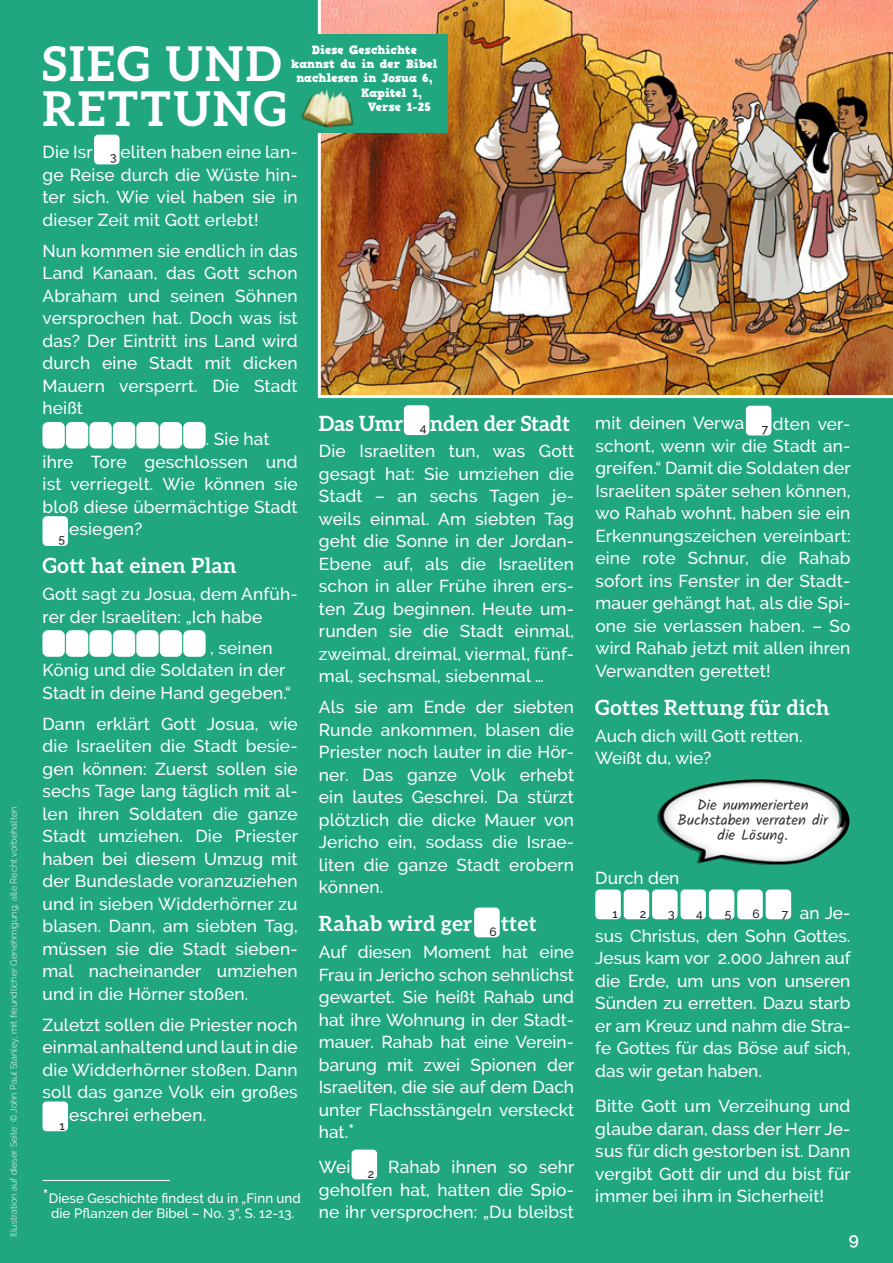
<style>
.page{position:relative;width:893px;height:1263px;background:#21a780}
.page>*{position:absolute;margin:0;border:0;box-sizing:border-box;transform-origin:0 0}
.t1{font:700 48px/45px "Aleo";letter-spacing:.05em;color:#fff}
.t2{font:700 21px "Aleo";letter-spacing:.02em;color:#fff}
.t3{font:700 21px "Aleo";color:#fff}
.t4{font:500 17.25px/22.5px "Raleway";letter-spacing:.01em;color:#fff;text-align:justify}
.t5{font:600 17.25px "Raleway";color:#fff}
.t6{font:14.85px/14.9px "Kalam";color:#363536;text-align:center}
.t7{font:500 13.5px/15px "Raleway";letter-spacing:.01em;color:#fff;text-align:center}
.t8{font:12px "HVD Comic Serif Pro";letter-spacing:.01em;color:#fff}
.t9{font:12px "HVD Comic Serif Pro";letter-spacing:-.015em;color:#fff}
.t10{font:500 12px "Raleway";color:#231f20}
.t11{font:300 9px "Raleway";letter-spacing:.01em;color:#fff}
.s1{font-size:19.5px}
.s2{font-family:"Raleway";font-weight:500;font-size:12px;color:#231f20}
.s3{font-size:12px;color:#231f20}
</style>
<div class="page">
<div style="left:94px;top:135px;width:26px;height:29px;background:#fff;border-radius:4px"></div>
<div style="left:43px;top:422px;width:21px;height:26px;background:#fff;border-radius:5px"></div>
<div style="left:43px;top:422px;width:22px;height:26px;border:1px solid #fff;border-radius:5px"></div>
<div style="left:66px;top:422px;width:22px;height:26px;background:#fff;border-radius:5px"></div>
<div style="left:66px;top:422px;width:22px;height:26px;border:1px solid #fff;border-radius:5px"></div>
<div style="left:90px;top:422px;width:21px;height:26px;background:#fff;border-radius:5px"></div>
<div style="left:89px;top:422px;width:23px;height:26px;border:1px solid #fff;border-radius:5px"></div>
<div style="left:113px;top:422px;width:22px;height:26px;background:#fff;border-radius:5px"></div>
<div style="left:113px;top:422px;width:22px;height:26px;border:1px solid #fff;border-radius:5px"></div>
<div style="left:137px;top:422px;width:21px;height:26px;background:#fff;border-radius:5px"></div>
<div style="left:136px;top:422px;width:23px;height:26px;border:1px solid #fff;border-radius:5px"></div>
<div style="left:160px;top:422px;width:22px;height:26px;background:#fff;border-radius:5px"></div>
<div style="left:160px;top:422px;width:22px;height:26px;border:1px solid #fff;border-radius:5px"></div>
<div style="left:184px;top:422px;width:21px;height:26px;background:#fff;border-radius:5px"></div>
<div style="left:183px;top:422px;width:23px;height:26px;border:1px solid #fff;border-radius:5px"></div>
<div style="left:43px;top:516px;width:25px;height:30px;background:#fff;border-radius:4px"></div>
<div style="left:43px;top:631px;width:21px;height:25px;background:#fff;border-radius:5px"></div>
<div style="left:43px;top:630px;width:22px;height:27px;border:1px solid #fff;border-radius:5px"></div>
<div style="left:66px;top:631px;width:22px;height:25px;background:#fff;border-radius:5px"></div>
<div style="left:66px;top:630px;width:22px;height:27px;border:1px solid #fff;border-radius:5px"></div>
<div style="left:90px;top:631px;width:21px;height:25px;background:#fff;border-radius:5px"></div>
<div style="left:89px;top:630px;width:23px;height:27px;border:1px solid #fff;border-radius:5px"></div>
<div style="left:113px;top:631px;width:22px;height:25px;background:#fff;border-radius:5px"></div>
<div style="left:113px;top:630px;width:22px;height:27px;border:1px solid #fff;border-radius:5px"></div>
<div style="left:137px;top:631px;width:21px;height:25px;background:#fff;border-radius:5px"></div>
<div style="left:136px;top:630px;width:23px;height:27px;border:1px solid #fff;border-radius:5px"></div>
<div style="left:160px;top:631px;width:22px;height:25px;background:#fff;border-radius:5px"></div>
<div style="left:160px;top:630px;width:22px;height:27px;border:1px solid #fff;border-radius:5px"></div>
<div style="left:184px;top:631px;width:21px;height:25px;background:#fff;border-radius:5px"></div>
<div style="left:183px;top:630px;width:23px;height:27px;border:1px solid #fff;border-radius:5px"></div>
<div style="left:43px;top:1101px;width:25px;height:30px;background:#fff;border-radius:4px"></div>
<img style="left:318px;top:0;width:575px;height:398px">
<div style="left:404px;top:405px;width:25px;height:30px;background:#fff;border-radius:4px"></div>
<div style="left:474px;top:907px;width:26px;height:30px;background:#fff;border-radius:4px"></div>
<div style="left:352px;top:1149px;width:25px;height:30px;background:#fff;border-radius:4px"></div>
<div style="left:746px;top:406px;width:25px;height:29px;background:#fff;border-radius:4px"></div>
<div style="left:595px;top:889px;width:26px;height:30px;background:#fff;border-radius:4px"></div>
<div style="left:624px;top:889px;width:25px;height:30px;background:#fff;border-radius:4px"></div>
<div style="left:652px;top:889px;width:26px;height:30px;background:#fff;border-radius:4px"></div>
<div style="left:680px;top:889px;width:26px;height:30px;background:#fff;border-radius:4px"></div>
<div style="left:709px;top:889px;width:25px;height:30px;background:#fff;border-radius:4px"></div>
<div style="left:737px;top:889px;width:26px;height:30px;background:#fff;border-radius:4px"></div>
<div style="left:766px;top:889px;width:25px;height:30px;background:#fff;border-radius:4px"></div>
<hr style="left:43px;top:1180px;width:127px;height:1px;background:#fff">
<div style="left:303px;top:34px;width:144px;height:99px;background:#21a780"></div>
<img style="left:301px;top:89px;width:53px;height:39px">
<img style="left:657px;top:808px;width:142px;height:56px">
<img style="left:660px;top:779px;width:189px;height:84px">
<p class="t11" style="left:9px;top:1237px;width:431px;rotate:-90deg">Illustration auf dieser Seite: © John Paul Stanley, mit freundlicher Genehmigung, alle Recht vorbehalten</p>
<p class="t8" style="left:312px;top:41px;width:107px">Diese Geschichte</p>
<p class="t8" style="left:291px;top:56px;width:148px">kannst du in der Bibel</p>
<p class="t8" style="left:296px;top:70px;width:138px">nachlesen in Josua 6,</p>
<p class="t9" style="left:361px;top:85px;width:62px">Kapitel 1,</p>
<p class="t8" style="left:368px;top:99px;width:64px">Verse 1-25</p>
<h1 class="t1" style="left:43px;top:40px;width:245px">SIEG UND<br>RETTUNG</h1>
<p class="t4" style="left:43px;top:141px;width:257px">Die Isr <sub>3</sub> eliten haben eine lan&shy;ge Reise durch die Wüste hin&shy;ter sich. Wie viel haben sie in dieser Zeit mit Gott erlebt!</p>
<p class="t4" style="left:43px;top:240px;width:257px">Nun kommen sie endlich in das Land Kanaan, das Gott schon Abraham und seinen Söhnen versprochen hat. Doch was ist das? Der Eintritt ins Land wird durch eine Stadt mit dicken Mauern versperrt. Die Stadt heißt</p>
<p class="t4" style="left:206px;top:428px;width:65px">. Sie hat</p>
<p class="t4" style="left:43px;top:451px;width:257px">ihre Tore geschlossen und</p>
<p class="t4" style="left:43px;top:473px;width:257px">ist verriegelt. Wie können sie</p>
<p class="t4" style="left:43px;top:496px;width:257px">bloß diese übermächtige Stadt</p>
<p class="t4" style="left:58px;top:518px;width:85px"><sub>5</sub> esiegen?</p>
<p class="t2" style="left:43px;top:554px;width:195px">Gott hat einen Plan</p>
<p class="t4" style="left:43px;top:583px;width:257px">Gott sagt zu Josua, dem Anfüh&shy;rer der Israeliten: „Ich habe</p>
<p class="t4" style="left:43px;top:636px;width:250px;text-align:left;text-indent:168px">, seinen<br>König und die Soldaten in der<br>Stadt in deine Hand gegeben.“</p>
<p class="t4" style="left:43px;top:712px;width:257px">Dann erklärt Gott Josua, wie die Israeliten die Stadt besie&shy;gen können: Zuerst sollen sie sechs Tage lang täglich mit al&shy;len ihren Soldaten die ganze Stadt umziehen. Die Priester haben bei diesem Umzug mit der Bundeslade voranzuziehen und in sieben Widderhörner zu blasen. Dann, am siebten Tag, müssen sie die Stadt sieben&shy;mal nacheinander umziehen und in die Hörner stoßen.</p>
<p class="t4" style="left:43px;top:1013px;width:257px">Zuletzt sollen die Priester noch einmal anhaltend und laut in die die Widderhörner stoßen. Dann soll das ganze Volk ein großes</p>
<p class="t10" style="left:60px;top:1118px;width:7px">1</p>
<p class="t4" style="left:69px;top:1103px;width:139px">eschrei erheben.</p>
<p class="t7" style="left:43px;top:1190px;width:260px"><span class="s1">*</span>Diese Geschichte findest du in „Finn und die Pflanzen der Bibel – No. 3“, S. 12-13.</p>
<p class="t3" style="left:319px;top:411px;width:253px">Das Umr <span class="s2">4</span> nden der Stadt</p>
<p class="t4" style="left:319px;top:440px;width:257px">Die Israeliten tun, was Gott gesagt hat: Sie umziehen die Stadt – an sechs Tagen je&shy;weils einmal. Am siebten Tag geht die Sonne in der Jordan-Ebene auf, als die Israeliten schon in aller Frühe ihren ers&shy;ten Zug beginnen. Heute um&shy;runden sie die Stadt einmal, zweimal, dreimal, viermal, fünf&shy;mal, sechsmal, siebenmal …</p>
<p class="t4" style="left:319px;top:696px;width:257px">Als sie am Ende der siebten Runde ankommen, blasen die Priester noch lauter in die Hör&shy;ner. Das ganze Volk erhebt ein lautes Geschrei. Da stürzt plötzlich die dicke Mauer von Jericho ein, sodass die Israe&shy;liten die ganze Stadt erobern können.</p>
<p class="t2" style="left:319px;top:912px;width:219px">Rahab wird ger <sub>6</sub> ttet</p>
<p class="t4" style="left:319px;top:941px;width:257px">Auf diesen Moment hat eine Frau in Jericho schon sehnlichst gewartet. Sie heißt Rahab und hat ihre Wohnung in der Stadt&shy;mauer. Rahab hat eine Verein&shy;barung mit zwei Spionen der Israeliten, die sie auf dem Dach unter Flachsstängeln versteckt hat.<span class="s1">*</span></p>
<p class="t4" style="left:319px;top:1156px;width:257px">Wei <sub>2</sub> Rahab ihnen so sehr geholfen hat, hatten die Spio&shy;ne ihr versprochen: „Du bleibst</p>
<p class="t4" style="left:595px;top:412px;width:257px">mit deinen Verwa <sub>7</sub> dten ver&shy;schont, wenn wir die Stadt an&shy;greifen.“ Damit die Soldaten der Israeliten später sehen können, wo Rahab wohnt, haben sie ein Erkennungszeichen vereinbart: eine rote Schnur, die Rahab sofort ins Fenster in der Stadt&shy;mauer gehängt hat, als die Spi&shy;one sie verlassen haben. – So wird Rahab jetzt mit allen ihren Verwandten gerettet!</p>
<p class="t2" style="left:595px;top:695px;width:236px">Gottes Rettung für dich</p>
<p class="t4" style="left:595px;top:724px;width:209px">Auch dich will Gott retten.<br>Weißt du, wie?</p>
<p class="t6" style="left:678px;top:799px;width:152px">Die nummerierten<br>Buchstaben verraten dir die Lösung.</p>
<p class="t4" style="left:595px;top:867px;width:86px">Durch den</p>
<p class="t10" style="left:612px;top:907px;width:7px">1</p>
<p class="t10" style="left:640px;top:907px;width:8px">2</p>
<p class="t10" style="left:668px;top:907px;width:8px">3</p>
<p class="t10" style="left:696px;top:907px;width:8px">4</p>
<p class="t10" style="left:725px;top:907px;width:8px">5</p>
<p class="t10" style="left:752px;top:907px;width:9px">6</p>
<p class="t4" style="left:595px;top:902px;width:257px;text-indent:186px"><span class="s3">7</span> an Je&shy;sus Christus, den Sohn Gottes.<br>Jesus kam vor 2.000 Jahren auf die Erde, um uns von unseren Sünden zu erretten. Dazu starb er am Kreuz und nahm die Stra&shy;fe Gottes für das Böse auf sich, das wir getan haben.</p>
<p class="t4" style="left:595px;top:1095px;width:257px">Bitte Gott um Verzeihung und glaube daran, dass der Herr Je&shy;sus für dich gestorben ist. Dann vergibt Gott dir und du bist für immer bei ihm in Sicherheit!</p>
<p class="t5" style="left:849px;top:1229px;width:12px">9</p>
</div>
